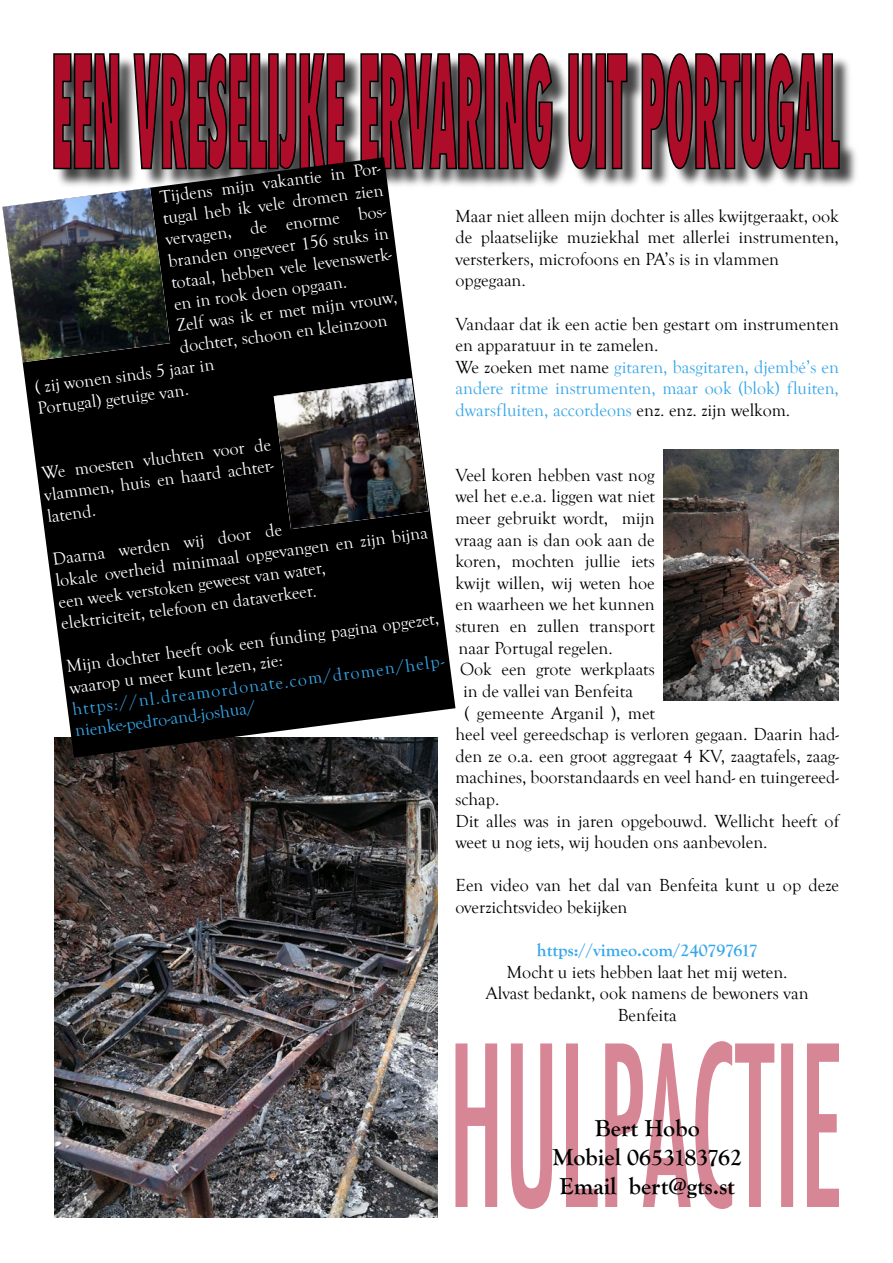
<style>
.page{position:relative;width:893px;height:1263px;background:#fff}
.page>*{position:absolute;margin:0;border:0;box-sizing:border-box;transform-origin:0 0}
.t1{font:700 24px "Goudy Old Style T";color:#000}
.t2{font:18px/21.6px "Goudy Old Style T";color:#000}
.t3{font:18px/21.6px "Goudy Old Style T";color:#fff}
.t4{font:18px/21.6px "Goudy Old Style T";color:#36a7e9;text-align:justify}
.t5{font:700 18px "Goudy Old Style T";color:#36a7e9}
.s1{color:#000}
</style>
<div class="page">
<svg style="left:455px;top:1041px;width:384px;height:168px"></svg>
<div style="left:54px;top:54px;width:806px;height:136px;background:#000;opacity:.75"></div>
<svg style="left:53px;top:53px;width:787px;height:137px;background:#873b49"></svg>
<img style="left:663px;top:449px;width:176px;height:251px">
<img style="left:54px;top:758px;width:384px;height:459px">
<svg style="left:22px;top:157px;width:433px;height:601px;background:#2c2a2a"></svg>
<img style="left:2px;top:188px;width:168px;height:174px">
<img style="left:274px;top:378px;width:155px;height:151px">
<p class="t3" style="left:159px;top:186px;width:239px;rotate:-7deg">Tijdens mijn vakantie in Por&shy;tugal heb ik vele dromen zien vervagen, de enorme bos&shy;branden ongeveer 156 stuks in totaal, hebben vele levenswerk&shy;en in rook doen opgaan.</p>
<p class="t3" style="left:175px;top:314px;width:224px;rotate:-7deg">Zelf was ik er met mijn vrouw, dochter, schoon en kleinzoon</p>
<p class="t3" style="left:34px;top:376px;width:182px;rotate:-7deg">( zij wonen sinds 5 jaar in</p>
<p class="t3" style="left:37px;top:398px;width:153px;rotate:-7deg">Portugal) getuige van.</p>
<p class="t3" style="left:40px;top:462px;width:247px;rotate:-7deg">We moesten vluchten voor de vlammen, huis en haard achter&shy;latend.</p>
<p class="t3" style="left:52px;top:548px;width:377px;rotate:-7deg">Daarna werden wij door de<br>lokale overheid minimaal opgevangen en zijn bijna een week verstoken geweest van water,</p>
<p class="t3" style="left:60px;top:612px;width:259px;rotate:-7deg">elektriciteit, telefoon en dataverkeer.</p>
<p class="t3" style="left:65px;top:654px;width:376px;line-height:22px;rotate:-7deg">Mijn dochter heeft ook een funding pagina opgezet, waarop u meer kunt lezen, zie:</p>
<p class="t4" style="left:71px;top:697px;width:391px;line-height:22.2px;rotate:-7deg">https://nl.dreamordonate.com/dromen/help&shy;nienke-pedro-and-joshua/</p>
<p class="t2" style="left:455px;top:205px;width:385px;text-align:justify">Maar niet alleen mijn dochter is alles kwijtgeraakt, ook de plaatselijke muziekhal met allerlei instrumenten, versterkers, microfoons en PA’s is in vlammen</p>
<p class="t2" style="left:455px;top:270px;width:72px">opgegaan.</p>
<p class="t2" style="left:455px;top:313px;width:385px">Vandaar dat ik een actie ben gestart om instrumenten en apparatuur in te zamelen.</p>
<p class="t4" style="left:455px;top:357px;width:385px"><span class="s1">We zoeken met name</span> gitaren, basgitaren, djembé’s en andere ritme instrumenten, maar ook (blok) fluiten, dwarsfluiten, accordeons <span class="s1">enz. enz. zijn welkom.</span></p>
<p class="t2" style="left:455px;top:465px;width:201px;text-align:justify">Veel koren hebben vast nog wel het e.e.a. liggen wat niet meer gebruikt wordt, mijn vraag aan is dan ook aan de koren, mochten jullie iets kwijt willen, wij weten hoe en waarheen we het kunnen sturen en zullen transport naar Portugal regelen.</p>
<p class="t2" style="left:460px;top:659px;width:196px">Ook een grote werkplaats in de vallei van Benfeita</p>
<p class="t2" style="left:455px;top:702px;width:385px;text-indent:9px">( gemeente Arganil ), met<br>heel veel gereedschap is verloren gegaan. Daarin had&shy;den ze o.a. een groot aggregaat 4 KV, zaagtafels, zaag&shy;machines, boorstandaards en veel hand- en tuingereed&shy;schap.</p>
<p class="t2" style="left:455px;top:810px;width:385px">Dit alles was in jaren opgebouwd. Wellicht heeft of weet u nog iets, wij houden ons aanbevolen.</p>
<p class="t2" style="left:455px;top:875px;width:385px">Een video van het dal van Benfeita kunt u op deze overzichtsvideo bekijken</p>
<p class="t5" style="left:537px;top:940px;width:222px">https://vimeo.com/240797617</p>
<p class="t2" style="left:507px;top:961px;width:282px">Mocht u iets hebben laat het mij weten.</p>
<p class="t2" style="left:486px;top:983px;width:324px">Alvast bedankt, ook namens de bewoners van</p>
<p class="t2" style="left:618px;top:1005px;width:60px">Benfeita</p>
<p class="t1" style="left:595px;top:1115px;width:107px">Bert Hobo</p>
<p class="t1" style="left:552px;top:1143px;width:191px">Mobiel 0653183762</p>
<p class="t1" style="left:559px;top:1172px;width:177px">Email bert@gts.st</p>
</div>
